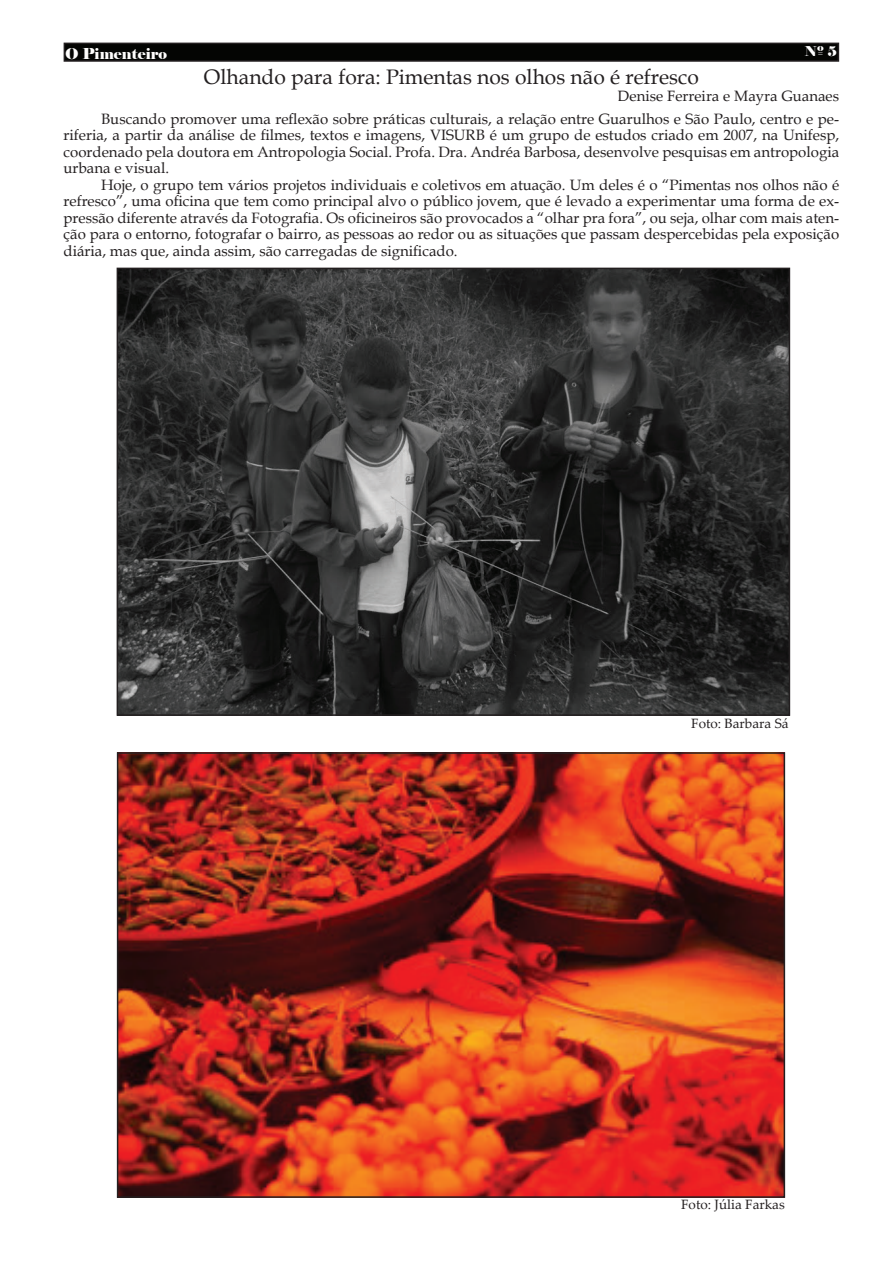
<style>
.page{position:relative;width:893px;height:1263px;background:#fff}
.page>*{position:absolute;margin:0;border:0;box-sizing:border-box;transform-origin:0 0}
.t1{font:21px "Book Antiqua";color:#231f20}
.t2{font:15px/16.5px "Book Antiqua";color:#231f20;text-align:justify}
.t3{font:15px "Palatino Linotype";color:#231f20}
.t4{font:15px "Elephant";color:#fffefd}
.t5{font:13.5px "Palatino Linotype";color:#231f20}
.t6{font:13.5px "Elephant";color:#fff}
</style>
<div class="page">
<div style="left:64px;top:43px;width:774px;height:18px;background:#040503"></div>
<div style="left:64px;top:43px;width:775px;height:19px;border:1px solid #231f20"></div>
<img style="left:119px;top:270px;width:669px;height:444px">
<img style="left:119px;top:754px;width:664px;height:442px">
<p class="t4" style="left:65px;top:45px;width:103px">O Pimenteiro</p>
<p class="t6" style="left:804px;top:44px;width:34px">Nº 5</p>
<h1 class="t1" style="left:204px;top:69px;width:496px">Olhando para fora: Pimentas nos olhos não é refresco</h1>
<p class="t3" style="left:618px;top:90px;width:223px">Denise Ferreira e Mayra Guanaes</p>
<p class="t2" style="left:64px;top:112px;width:777px;text-indent:37px">Buscando promover uma reflexão sobre práticas culturais, a relação entre Guarulhos e São Paulo, centro e pe&shy;riferia, a partir da análise de filmes, textos e imagens, VISURB é um grupo de estudos criado em 2007, na Unifesp, coordenado pela doutora em Antropologia Social. Profa. Dra. Andréa Barbosa, desenvolve pesquisas em antropologia urbana e visual.</p>
<p class="t2" style="left:64px;top:178px;width:777px;text-indent:37px">Hoje, o grupo tem vários projetos individuais e coletivos em atuação. Um deles é o “Pimentas nos olhos não é refresco”, uma oficina que tem como principal alvo o público jovem, que é levado a experimentar uma forma de ex&shy;pressão diferente através da Fotografia. Os oficineiros são provocados a “olhar pra fora”, ou seja, olhar com mais aten&shy;ção para o entorno, fotografar o bairro, as pessoas ao redor ou as situações que passam despercebidas pela exposição diária, mas que, ainda assim, são carregadas de significado.</p>
<p class="t5" style="left:691px;top:718px;width:99px">Foto: Barbara Sá</p>
<p class="t5" style="left:681px;top:1199px;width:105px">Foto: Júlia Farkas</p>
</div>
